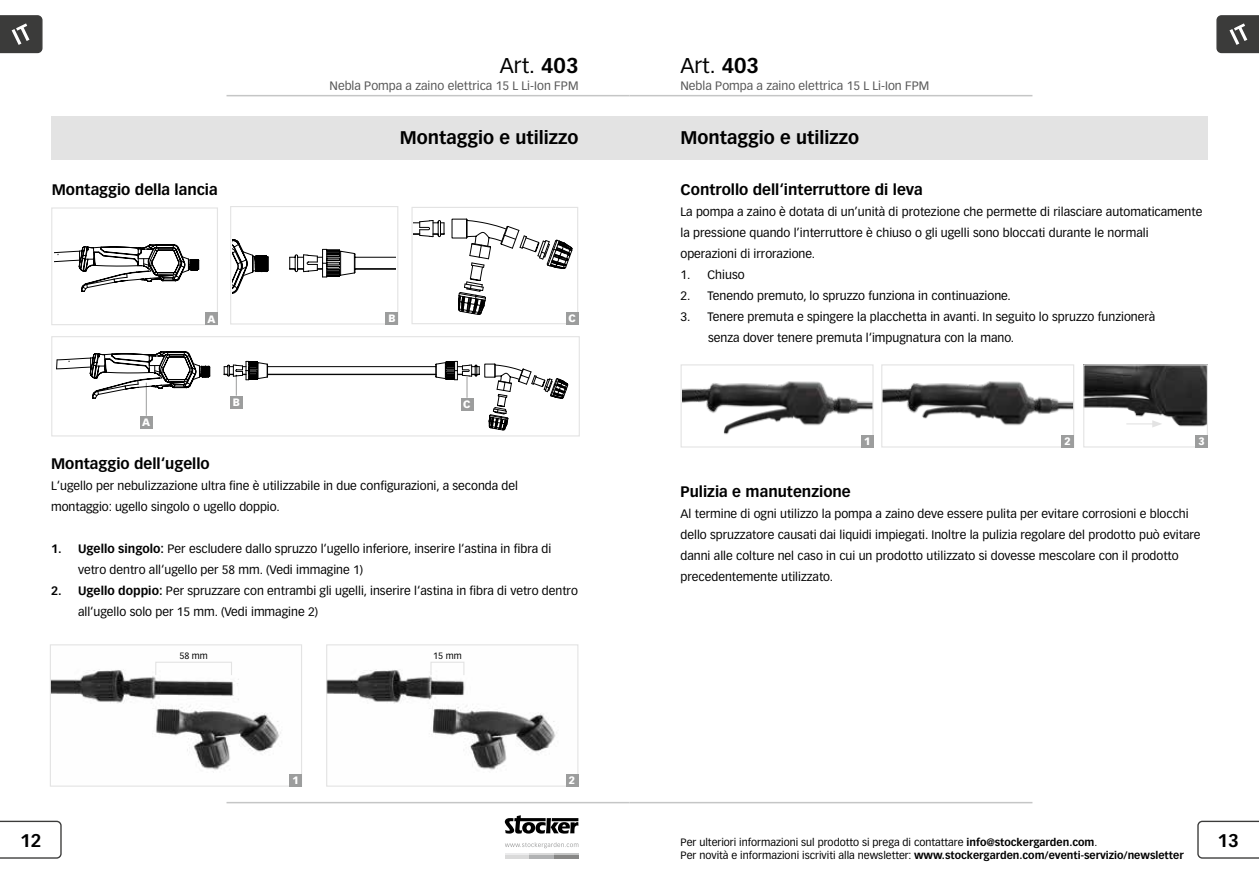
<style>
.page{position:relative;width:1259px;height:893px;background:#fff}
.page>*{position:absolute;margin:0;border:0;box-sizing:border-box;transform-origin:0 0}
.t1{font:21px "Vectora LT Std";color:#000}
.t2{font:700 18px "Vectora LT Std";color:#000}
.t3{font:700 15px "Vectora LT Std";color:#000}
.t4{font:12px/21px "Vectora LT Std";color:#000}
.t5{font:12px "Vectora LT Std";color:#565656}
.t6{font:700 10.5px "Vectora LT Std";color:#000}
.t7{font:10.5px "Vectora LT Std";color:#000}
.t8{font:900 10.5px "Vectora LT Std";color:#fff}
.t9{font:9px "Vectora LT Std";color:#000}
.s1{font-weight:700}
.s2{font-weight:400}
</style>
<div class="page">
<hr style="left:226px;top:802px;width:403px;height:1px;background:#c5c6c6">
<hr style="left:629px;top:802px;width:403px;height:1px;background:#c5c6c6">
<svg style="left:1197px;top:821px;width:62px;height:38px"></svg>
<svg style="left:0;top:821px;width:62px;height:38px"></svg>
<svg style="left:505px;top:815px;width:73px;height:19px"></svg>
<svg style="left:505px;top:842px;width:73px;height:6px"></svg>
<hr style="left:505px;top:853px;width:24px;height:2px;background:#ececed">
<hr style="left:529px;top:853px;width:25px;height:2px;background:#dadada">
<hr style="left:554px;top:853px;width:24px;height:2px;background:#c5c6c6">
<hr style="left:505px;top:855px;width:24px;height:4px;background:#dadada">
<hr style="left:529px;top:855px;width:25px;height:4px;background:#b1b2b3">
<hr style="left:554px;top:855px;width:24px;height:4px;background:#878786">
<hr style="left:226px;top:95px;width:403px;height:1px;background:#c5c6c6">
<hr style="left:629px;top:95px;width:403px;height:1px;background:#c5c6c6">
<svg style="left:1216px;top:15px;width:43px;height:38px"></svg>
<svg style="left:0;top:15px;width:43px;height:38px"></svg>
<img style="left:328px;top:662px;width:229px;height:108px">
<div style="left:326px;top:644px;width:252px;height:143px;border:1px solid #e3e3e3"></div>
<img style="left:52px;top:669px;width:229px;height:101px">
<div style="left:50px;top:644px;width:252px;height:143px;border:1px solid #e3e3e3"></div>
<div style="left:51px;top:116px;width:578px;height:44px;background:#e3e3e3"></div>
<div style="left:629px;top:116px;width:578px;height:44px;background:#e3e3e3"></div>
<div style="left:566px;top:774px;width:12px;height:13px;background:#9c9d9d"></div>
<div style="left:289px;top:774px;width:13px;height:13px;background:#9c9d9d"></div>
<div style="left:155px;top:662px;width:77px;height:14px;border:1px solid #e3e3e3"></div>
<div style="left:430px;top:662px;width:34px;height:14px;border:1px solid #e3e3e3"></div>
<div style="left:230px;top:206px;width:168px;height:119px;border:1px solid #e3e3e3"></div>
<div style="left:411px;top:207px;width:167px;height:117px;border:1px solid #e3e3e3"></div>
<div style="left:385px;top:312px;width:13px;height:13px;background:#9c9d9d"></div>
<div style="left:566px;top:312px;width:12px;height:12px;background:#9c9d9d"></div>
<div style="left:51px;top:207px;width:167px;height:118px;border:1px solid #e3e3e3"></div>
<div style="left:205px;top:312px;width:13px;height:13px;background:#9c9d9d"></div>
<div style="left:51px;top:336px;width:529px;height:100px;border:1px solid #e3e3e3"></div>
<div style="left:140px;top:416px;width:13px;height:13px;background:#9c9d9d"></div>
<hr style="left:146px;top:383px;width:1px;height:33px;background:#9c9d9d">
<svg style="left:224px;top:361px;width:344px;height:69px"></svg>
<svg style="left:56px;top:351px;width:154px;height:48px"></svg>
<svg style="left:54px;top:244px;width:145px;height:48px"></svg>
<svg style="left:289px;top:249px;width:107px;height:29px"></svg>
<svg style="left:232px;top:239px;width:37px;height:54px"></svg>
<svg style="left:413px;top:218px;width:159px;height:97px"></svg>
<img style="left:883px;top:381px;width:189px;height:45px">
<div style="left:881px;top:364px;width:193px;height:84px;border:1px solid #e3e3e3"></div>
<img style="left:1085px;top:366px;width:121px;height:61px">
<div style="left:1083px;top:364px;width:125px;height:83px;border:1px solid #e3e3e3"></div>
<div style="left:1195px;top:435px;width:13px;height:13px;background:#9c9d9d"></div>
<div style="left:1061px;top:435px;width:13px;height:13px;background:#9c9d9d"></div>
<img style="left:682px;top:381px;width:189px;height:54px">
<div style="left:680px;top:364px;width:193px;height:84px;border:1px solid #e3e3e3"></div>
<div style="left:861px;top:435px;width:12px;height:13px;background:#9c9d9d"></div>
<svg style="left:1126px;top:420px;width:36px;height:7px"></svg>
<h1 class="t1" style="left:500px;top:53px;width:80px">Art. <span class="s1">403</span></h1>
<p class="t5" style="left:329px;top:79px;width:250px">Nebla Pompa a zaino elettrica 15 L Li-Ion FPM</p>
<h1 class="t1" style="left:680px;top:53px;width:80px">Art. <span class="s1">403</span></h1>
<p class="t5" style="left:680px;top:79px;width:250px">Nebla Pompa a zaino elettrica 15 L Li-Ion FPM</p>
<h2 class="t2" style="left:400px;top:126px;width:180px">Montaggio e utilizzo</h2>
<h2 class="t2" style="left:680px;top:126px;width:180px">Montaggio e utilizzo</h2>
<p class="t3" style="left:52px;top:180px;width:167px">Montaggio della lancia</p>
<p class="t3" style="left:680px;top:180px;width:244px">Controllo dell‘interruttore di leva</p>
<p class="t4" style="left:680px;top:201px;width:523px">La pompa a zaino è dotata di un’unità di protezione che permette di rilasciare automaticamente la pressione quando l’interruttore è chiuso o gli ugelli sono bloccati durante le normali operazioni di irrorazione.</p>
<p class="t4" style="left:680px;top:264px;width:66px">1. Chiuso</p>
<p class="t4" style="left:680px;top:285px;width:332px">2. Tenendo premuto, lo spruzzo funziona in continuazione.</p>
<p class="t4" style="left:708px;top:306px;width:448px;text-indent:-28px">3. Tenere premuta e spingere la placchetta in avanti. In seguito lo spruzzo funzionerà senza dover tenere premuta l‘impugnatura con la mano.</p>
<p class="t8" style="left:208px;top:312px;width:9px">A</p>
<p class="t8" style="left:388px;top:312px;width:9px">B</p>
<p class="t8" style="left:568px;top:312px;width:9px">C</p>
<p class="t8" style="left:142px;top:416px;width:9px">A</p>
<p class="t8" style="left:233px;top:396px;width:9px">B</p>
<p class="t8" style="left:463px;top:398px;width:9px">C</p>
<p class="t3" style="left:51px;top:455px;width:160px">Montaggio dell‘ugello</p>
<p class="t4" style="left:51px;top:476px;width:468px">L‘ugello per nebulizzazione ultra fine è utilizzabile in due configurazioni, a seconda del montaggio: ugello singolo o ugello doppio.</p>
<p class="t4" style="left:78px;top:539px;width:475px;text-indent:-27px"><span class="s1">1. Ugello singolo:</span> Per escludere dallo spruzzo l‘ugello inferiore, inserire l‘astina in fibra di vetro dentro all‘ugello per 58 mm. (Vedi immagine 1)</p>
<p class="t4" style="left:78px;top:581px;width:501px;text-indent:-27px"><span class="s1">2. Ugello doppio:</span> Per spruzzare con entrambi gli ugelli, inserire l‘astina in fibra di vetro dentro all‘ugello solo per 15 mm. (Vedi immagine 2)</p>
<p class="t9" style="left:179px;top:650px;width:30px">58 mm</p>
<p class="t9" style="left:433px;top:650px;width:30px">15 mm</p>
<p class="t8" style="left:293px;top:774px;width:8px">1</p>
<p class="t8" style="left:569px;top:774px;width:8px">2</p>
<p class="t8" style="left:864px;top:435px;width:8px">1</p>
<p class="t8" style="left:1064px;top:435px;width:8px">2</p>
<p class="t8" style="left:1198px;top:435px;width:8px">3</p>
<p class="t3" style="left:680px;top:482px;width:172px">Pulizia e manutenzione</p>
<p class="t4" style="left:680px;top:503px;width:521px">Al termine di ogni utilizzo la pompa a zaino deve essere pulita per evitare corrosioni e blocchi dello spruzzatore causati dai liquidi impiegati. Inoltre la pulizia regolare del prodotto può evitare danni alle colture nel caso in cui un prodotto utilizzato si dovesse mescolare con il prodotto precedentemente utilizzato.</p>
<h2 class="t2" style="left:20px;top:829px;width:23px">12</h2>
<p class="t7" style="left:680px;top:836px;width:418px">Per ulteriori informazioni sul prodotto si prega di contattare <span class="s1">info@stockergarden.com</span>.</p>
<h2 class="t2" style="left:1217px;top:829px;width:23px">13</h2>
<p class="t6" style="left:680px;top:849px;width:504px"><span class="s2">Per novità e informazioni iscriviti alla newsletter:</span> www.stockergarden.com/eventi-servizio/newsletter</p>
</div>
